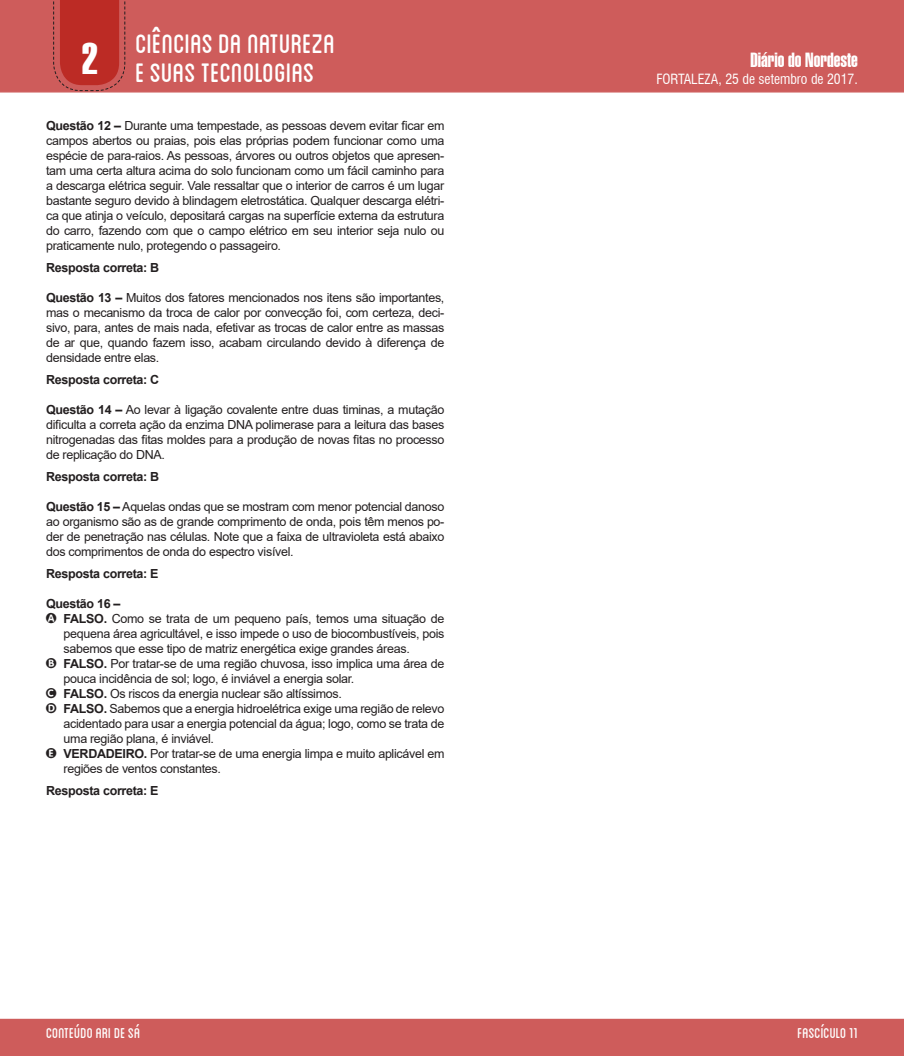
<style>
.page{position:relative;width:904px;height:1056px;background:#fff}
.page>*{position:absolute;margin:0;border:0;box-sizing:border-box;transform-origin:0 0}
.t1{font:43.75px "Helvetica Extra Compressed";color:#fff}
.t2{font:37.5px/28.8px "Blanch Caps";color:#fff}
.t3{font:20px "Blanch Caps";color:#fff}
.t4{font:20px "Helvetica Extra Compressed";color:#fff}
.t5{font:condensed 13.75px "Swiss 721 BT";color:#fff}
.t6{font:12.5px/15px "Arial";letter-spacing:-.025em;color:#231f20;text-align:justify}
.t7{font:700 12.5px "Arial";letter-spacing:-.025em;color:#231f20}
.s1{font-weight:700}
.s2{font-family:"Circled"}
</style>
<div class="page">
<div style="left:0;top:0;width:904px;height:93px;background:#ce5c5b"></div>
<div style="left:0;top:1019px;width:904px;height:37px;background:#ce5c5b"></div>
<svg style="left:53px;top:0;width:73px;height:92px;background:#bd3732"></svg>
<h1 class="t1" style="left:82px;top:32px;width:18px">2</h1>
<h2 class="t2" style="left:135px;top:28px;width:201px">CIÊNCIAS DA NATUREZA<br>E SUAS TECNOLOGIAS</h2>
<p class="t6" style="left:46px;top:118px;width:400px"><span class="s1">Questão 12 –</span> Durante uma tempestade, as pessoas devem evitar ficar em campos abertos ou praias, pois elas próprias podem funcionar como uma espécie de para-raios. As pessoas, árvores ou outros objetos que apresen&shy;tam uma certa altura acima do solo funcionam como um fácil caminho para a descarga elétrica seguir. Vale ressaltar que o interior de carros é um lugar bastante seguro devido à blindagem eletrostática. Qualquer descarga elétri&shy;ca que atinja o veículo, depositará cargas na superfície externa da estrutura do carro, fazendo com que o campo elétrico em seu interior seja nulo ou praticamente nulo, protegendo o passageiro.</p>
<p class="t7" style="left:46px;top:258px;width:115px">Resposta correta: B</p>
<p class="t6" style="left:46px;top:290px;width:400px"><span class="s1">Questão 13 –</span> Muitos dos fatores mencionados nos itens são importantes, mas o mecanismo da troca de calor por convecção foi, com certeza, deci&shy;sivo, para, antes de mais nada, efetivar as trocas de calor entre as massas de ar que, quando fazem isso, acabam circulando devido à diferença de densidade entre elas.</p>
<p class="t7" style="left:46px;top:371px;width:115px">Resposta correta: C</p>
<p class="t6" style="left:46px;top:402px;width:400px"><span class="s1">Questão 14 –</span> Ao levar à ligação covalente entre duas timinas, a mutação dificulta a correta ação da enzima DNA polimerase para a leitura das bases nitrogenadas das fitas moldes para a produção de novas fitas no processo de replicação do DNA.</p>
<p class="t7" style="left:46px;top:468px;width:115px">Resposta correta: B</p>
<p class="t6" style="left:46px;top:499px;width:400px"><span class="s1">Questão 15 –</span> Aquelas ondas que se mostram com menor potencial danoso ao organismo são as de grande comprimento de onda, pois têm menos po&shy;der de penetração nas células. Note que a faixa de ultravioleta está abaixo dos comprimentos de onda do espectro visível.</p>
<p class="t7" style="left:46px;top:565px;width:114px">Resposta correta: E</p>
<p class="t7" style="left:46px;top:595px;width:76px">Questão 16 –</p>
<p class="t6" style="left:46px;top:611px;width:400px"><span class="s2">A</span> <span class="s1">FALSO.</span> Como se trata de um pequeno país, temos uma situação de</p>
<p class="t6" style="left:64px;top:626px;width:382px">pequena área agricultável, e isso impede o uso de biocombustíveis, pois</p>
<p class="t6" style="left:64px;top:641px;width:348px">sabemos que esse tipo de matriz energética exige grandes áreas.</p>
<p class="t6" style="left:46px;top:656px;width:400px"><span class="s2">B</span> <span class="s1">FALSO.</span> Por tratar-se de uma região chuvosa, isso implica uma área de</p>
<p class="t6" style="left:64px;top:671px;width:292px">pouca incidência de sol; logo, é inviável a energia solar.</p>
<p class="t6" style="left:46px;top:686px;width:297px"><span class="s2">C</span> <span class="s1">FALSO.</span> Os riscos da energia nuclear são altíssimos.</p>
<p class="t6" style="left:46px;top:701px;width:400px"><span class="s2">D</span> <span class="s1">FALSO.</span> Sabemos que a energia hidroelétrica exige uma região de relevo</p>
<p class="t6" style="left:64px;top:716px;width:382px">acidentado para usar a energia potencial da água; logo, como se trata de</p>
<p class="t6" style="left:64px;top:731px;width:152px">uma região plana, é inviável.</p>
<p class="t6" style="left:46px;top:746px;width:400px"><span class="s2">E</span> <span class="s1">VERDADEIRO.</span> Por tratar-se de uma energia limpa e muito aplicável em</p>
<p class="t6" style="left:64px;top:761px;width:159px">regiões de ventos constantes.</p>
<p class="t7" style="left:46px;top:782px;width:114px">Resposta correta: E</p>
<h3 class="t4" style="left:750px;top:48px;width:109px">Diário do Nordeste</h3>
<p class="t5" style="left:656px;top:70px;width:203px">FORTALEZA, 25 de setembro de 2017.</p>
<h3 class="t3" style="left:46px;top:1024px;width:96px">CONTEÚDO ARI DE SÁ</h3>
<h3 class="t3" style="left:797px;top:1024px;width:62px">Fascículo 11</h3>
</div>
